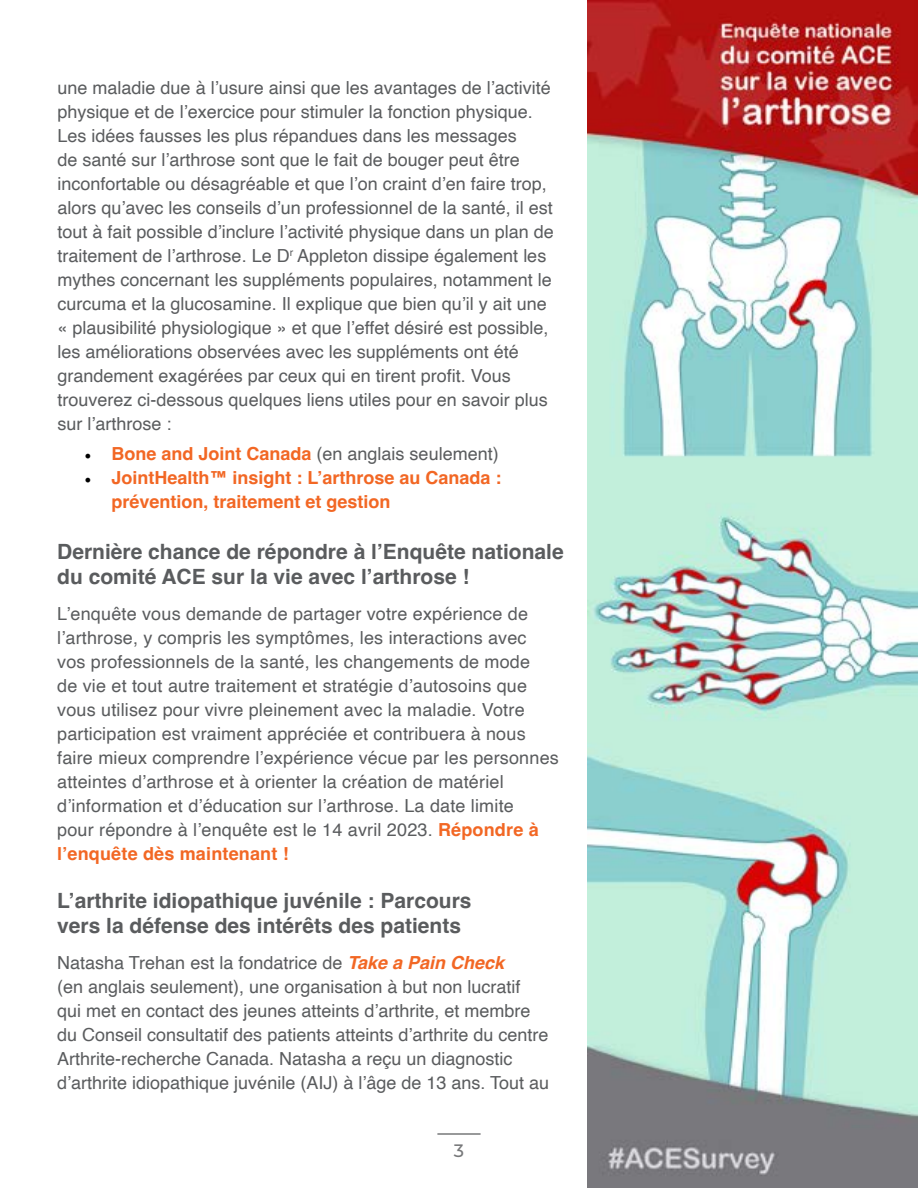
<style>
.page{position:relative;width:918px;height:1188px;background:#fff}
.page>*{position:absolute;margin:0;border:0;box-sizing:border-box;transform-origin:0 0}
.t1{font:700 21px/25.2px "Helvetica";color:#5a5c5e}
.t2{font:18px/24px "Helvetica";color:#5a5c5e}
.t3{font:700 18px/24px "Helvetica";color:#f26724}
.t4{font:500 18px "Montserrat";color:#77787a}
.s1{font-family:"Minion Pro";color:#000}
.s2{font-weight:700;color:#f26724}
.s3{font-family:"Minion Pro";font-weight:400;color:#000}
.s4{font-weight:700;font-style:italic;color:#f26724}
</style>
<div class="page">
<hr style="left:437px;top:1133px;width:44px;height:2px;background:#77787a">
<img style="left:587px;top:0;width:331px;height:1188px">
<p class="t2" style="left:58px;top:76px;width:498px">une maladie due à l’usure ainsi que les avantages de l’activité physique et de l’exercice pour stimuler la fonction physique.<br>Les idées fausses les plus répandues dans les messages<br>de santé sur l’arthrose sont que le fait de bouger peut être inconfortable ou désagréable et que l’on craint d’en faire trop, alors qu’avec les conseils d’un professionnel de la santé, il est tout à fait possible d’inclure l’activité physique dans un plan de traitement de l’arthrose. Le D<sup>r</sup> Appleton dissipe également les mythes concernant les suppléments populaires, notamment le curcuma et la glucosamine. Il explique que bien qu’il y ait une « plausibilité physiologique » et que l’effet désiré est possible, les améliorations observées avec les suppléments ont été grandement exagérées par ceux qui en tirent profit. Vous trouverez ci-dessous quelques liens utiles pour en savoir plus sur l’arthrose :</p>
<p class="t2" style="left:85px;top:443px;width:416px"><span class="s1">•</span> <span class="s2">Bone and Joint Canada</span> (en anglais seulement)</p>
<p class="t3" style="left:112px;top:468px;width:392px;text-indent:-27px"><span class="s3">•</span> JointHealth™ insight : L’arthrose au Canada : prévention, traitement et gestion</p>
<p class="t1" style="left:57px;top:541px;width:508px">Dernière chance de répondre à l’Enquête nationale du comité ACE sur la vie avec l’arthrose !</p>
<p class="t2" style="left:57px;top:602px;width:503px">L’enquête vous demande de partager votre expérience de l’arthrose, y compris les symptômes, les interactions avec vos professionnels de la santé, les changements de mode<br>de vie et tout autre traitement et stratégie d’autosoins que vous utilisez pour vivre pleinement avec la maladie. Votre participation est vraiment appréciée et contribuera à nous faire mieux comprendre l’expérience vécue par les personnes atteintes d’arthrose et à orienter la création de matériel d’information et d’éducation sur l’arthrose. La date limite<br>pour répondre à l’enquête est le 14 avril 2023. <span class="s2">Répondre à l’enquête dès maintenant !</span></p>
<p class="t1" style="left:57px;top:890px;width:416px">L’arthrite idiopathique juvénile : Parcours vers la défense des intérêts des patients</p>
<p class="t2" style="left:57px;top:951px;width:493px">Natasha Trehan est la fondatrice de <span class="s4">Take a Pain Check<br></span>(en anglais seulement), une organisation à but non lucratif<br>qui met en contact des jeunes atteints d’arthrite, et membre du Conseil consultatif des patients atteints d’arthrite du centre Arthrite-recherche Canada. Natasha a reçu un diagnostic d’arthrite idiopathique juvénile (AIJ) à l’âge de 13 ans. Tout au</p>
<p class="t4" style="left:454px;top:1138px;width:12px">3</p>
</div>
